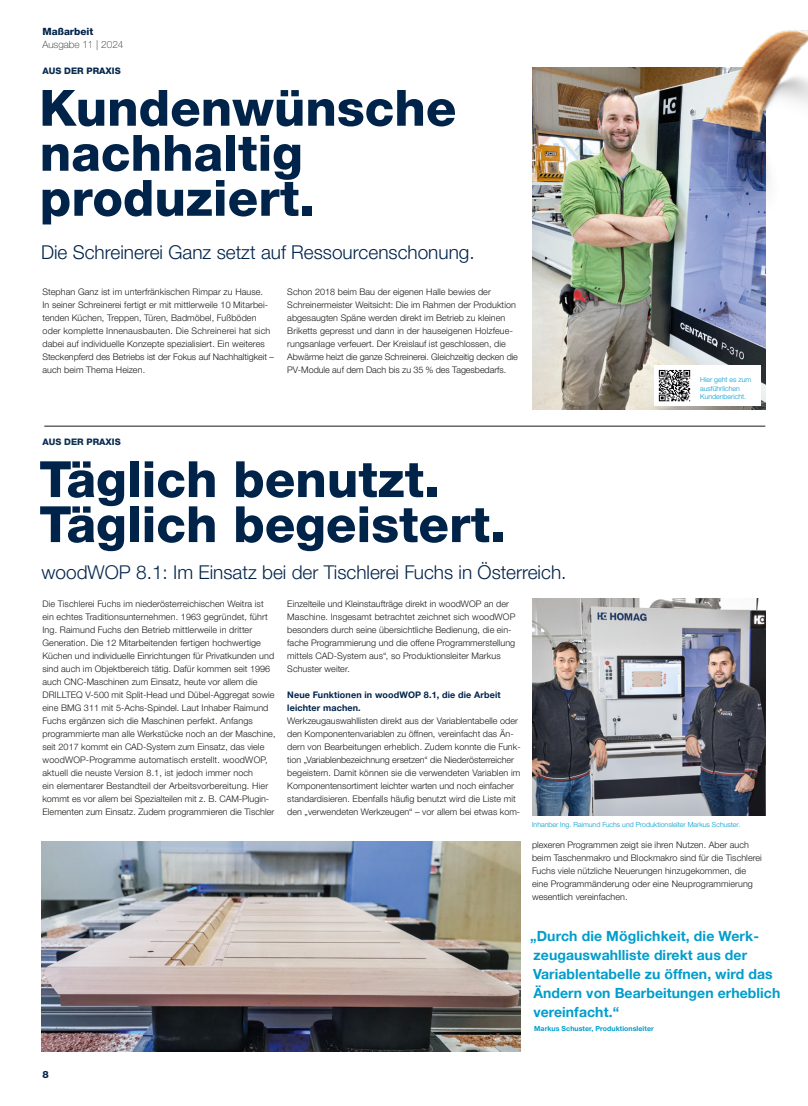
<style>
.page{position:relative;width:808px;height:1106px;background:#fff}
.page>*{position:absolute;margin:0;border:0;box-sizing:border-box;transform-origin:0 0}
.t1{font:800 50px/45px "Helvetica Neue LTW1 G";color:#00234a}
.t2{font:300 19px "Helvetica Neue LTW1 G";color:#00234a}
.t3{font:700 14px/18.8px "Helvetica Neue LT Pro";letter-spacing:.005em;color:#009dcc}
.t4{font:100 10px "Helvetica Neue LTW1 G";color:#1a1a18}
.t5{font:800 10px "Helvetica Neue LTW1 G";color:#00234a}
.t6{font:300 9px/13px "Helvetica Neue LTW1 G";letter-spacing:.005em;color:#1a1a18}
.t7{font:700 9px/13px "Helvetica Neue LTW1 G";letter-spacing:.015em;color:#00234a}
.t8{font:800 9px "Helvetica Neue LTW1 G";color:#00234a}
.t9{font:300 7px/8.4px "Helvetica Neue LTW1 G";color:#009dcc}
.t10{font:700 7px "Helvetica Neue LT Pro";letter-spacing:.01em;color:#009dcc}
</style>
<div class="page">
<img style="left:532px;top:67px;width:233px;height:343px">
<img style="left:41px;top:841px;width:480px;height:210px">
<img style="left:532px;top:598px;width:233px;height:217px">
<div style="left:654px;top:365px;width:107px;height:40px;background:#fff"></div>
<img style="left:641px;top:30px;width:167px;height:248px">
<hr style="left:44px;top:426px;width:721px;height:1px;background:#1a1a18">
<img style="left:658px;top:369px;width:33px;height:33px">
<p class="t5" style="left:43px;top:26px;width:52px">Maßarbeit</p>
<p class="t4" style="left:43px;top:38px;width:82px">Ausgabe 11 | 2024</p>
<p class="t8" style="left:43px;top:65px;width:80px">AUS DER PRAXIS</p>
<h1 class="t1" style="left:39px;top:86px;width:418px">Kundenwünsche nachhaltig produziert.</h1>
<h2 class="t2" style="left:41px;top:240px;width:435px">Die Schreinerei Ganz setzt auf Ressourcenschonung.</h2>
<p class="t6" style="left:43px;top:285px;width:233px">Stephan Ganz ist im unterfränkischen Rimpar zu Hause.<br>In seiner Schreinerei fertigt er mit mittlerweile 10 Mitarbei&shy;tenden Küchen, Treppen, Türen, Badmöbel, Fußböden oder komplette Innenausbauten. Die Schreinerei hat sich dabei auf individuelle Konzepte spezialisiert. Ein weiteres Steckenpferd des Betriebs ist der Fokus auf Nachhaltigkeit – auch beim Thema Heizen.</p>
<p class="t6" style="left:287px;top:285px;width:232px">Schon 2018 beim Bau der eigenen Halle bewies der Schreinermeister Weitsicht: Die im Rahmen der Produktion abgesaugten Späne werden direkt im Betrieb zu kleinen Briketts gepresst und dann in der hauseigenen Holzfeue&shy;rungsanlage verfeuert. Der Kreislauf ist geschlossen, die Abwärme heizt die ganze Schreinerei. Gleichzeitig decken die PV-Module auf dem Dach bis zu 35 % des Tagesbedarfs.</p>
<p class="t8" style="left:43px;top:436px;width:80px">AUS DER PRAXIS</p>
<h1 class="t1" style="left:39px;top:457px;width:468px">Täglich benutzt.<br>Täglich begeistert.</h1>
<h2 class="t2" style="left:41px;top:560px;width:526px">woodWOP 8.1: Im Einsatz bei der Tischlerei Fuchs in Österreich.</h2>
<p class="t6" style="left:43px;top:597px;width:234px">Die Tischlerei Fuchs im niederösterreichischen Weitra ist ein echtes Traditionsunternehmen. 1963 gegründet, führt Ing. Raimund Fuchs den Betrieb mittlerweile in dritter Generation. Die 12 Mitarbeitenden fertigen hochwertige Küchen und individuelle Einrichtungen für Privatkunden und sind auch im Objektbereich tätig. Dafür kommen seit 1996 auch CNC-Maschinen zum Einsatz, heute vor allem die DRILLTEQ V-500 mit Split-Head und Dübel-Aggregat sowie eine BMG 311 mit 5-Achs-Spindel. Laut Inhaber Raimund Fuchs ergänzen sich die Maschinen perfekt. Anfangs programmierte man alle Werkstücke noch an der Maschine, seit 2017 kommt ein CAD-System zum Einsatz, das viele woodWOP-Programme automatisch erstellt. woodWOP, aktuell die neuste Version 8.1, ist jedoch immer noch<br>ein elementarer Bestandteil der Arbeitsvorbereitung. Hier kommt es vor allem bei Spezialteilen mit z. B. CAM-Plugin-Elementen zum Einsatz. Zudem programmieren die Tischler</p>
<p class="t6" style="left:287px;top:597px;width:230px">Einzelteile und Kleinstaufträge direkt in woodWOP an der Maschine. Insgesamt betrachtet zeichnet sich woodWOP besonders durch seine übersichtliche Bedienung, die ein&shy;fache Programmierung und die offene Programmerstellung mittels CAD-System aus“, so Produktionsleiter Markus Schuster weiter.</p>
<p class="t7" style="left:287px;top:688px;width:215px">Neue Funktionen in woodWOP 8.1, die die Arbeit leichter machen.</p>
<p class="t6" style="left:287px;top:714px;width:235px">Werkzeugauswahllisten direkt aus der Variablentabelle oder den Komponentenvariablen zu öffnen, vereinfacht das Än&shy;dern von Bearbeitungen erheblich. Zudem konnte die Funk&shy;tion „Variablenbezeichnung ersetzen“ die Niederösterreicher begeistern. Damit können sie die verwendeten Variablen im Komponentensortiment leichter warten und noch einfacher standardisieren. Ebenfalls häufig benutzt wird die Liste mit den „verwendeten Werkzeugen“ – vor allem bei etwas kom-</p>
<p class="t9" style="left:700px;top:375px;width:53px">Hier geht es zum ausführlichen<br>Kundenbericht.</p>
<p class="t9" style="left:532px;top:820px;width:210px">Inhanber Ing. Raimund Fuchs und Produktionsleiter Markus Schuster.</p>
<p class="t5" style="left:43px;top:1068px;width:8px">8</p>
<p class="t6" style="left:532px;top:838px;width:231px">plexeren Programmen zeigt sie ihren Nutzen. Aber auch beim Taschenmakro und Blockmakro sind für die Tischlerei Fuchs viele nützliche Neuerungen hinzugekommen, die eine Programmänderung oder eine Neuprogrammierung wesentlich vereinfachen.</p>
<h3 class="t3" style="left:530px;top:926px;width:252px">„Durch die Möglichkeit, die Werk&shy;zeugauswahlliste direkt aus der<br>Variablentabelle zu öffnen, wird das<br>Ändern von Bearbeitungen erheblich vereinfacht.“</h3>
<p class="t10" style="left:534px;top:1024px;width:121px">Markus Schuster, Produktionsleiter</p>
</div>
